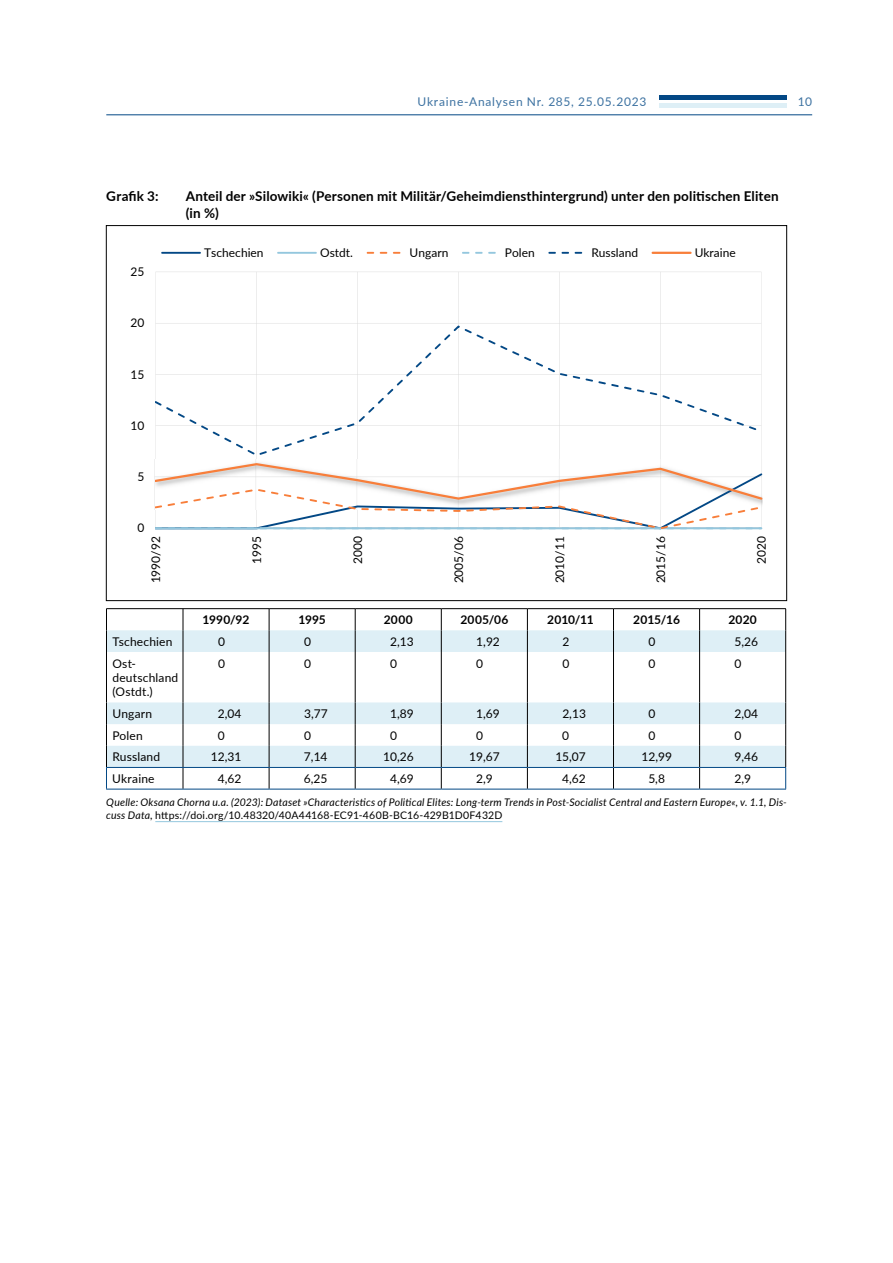
<style>
.page{position:relative;width:893px;height:1263px;background:#fff}
.page>*{position:absolute;margin:0;border:0;box-sizing:border-box;transform-origin:0 0}
.t1{font:700 13.5px/16.2px "Lato";letter-spacing:.01em;color:#000}
.t2{font:12px/14.4px "Lato";letter-spacing:.005em;color:#000}
.t3{font:700 12px "Lato";letter-spacing:.01em;color:#000}
.t4{font:12px "Lato";letter-spacing:.065em;color:#3d72a1}
.t5{font:italic 10.5px/12.6px "Lato";letter-spacing:.02em;color:#000}
.s1{font-style:normal}
</style>
<div class="page">
<div style="left:659px;top:103px;width:128px;height:5px;background:#deeff6"></div>
<hr style="left:106px;top:114px;width:706px;height:1px;background:#034885">
<hr style="left:659px;top:96px;width:128px;height:4px;background:#034885">
<hr style="left:156px;top:425px;width:605px;height:1px;background:#d9d9d9">
<hr style="left:156px;top:374px;width:605px;height:1px;background:#d9d9d9">
<hr style="left:156px;top:323px;width:605px;height:1px;background:#d9d9d9">
<hr style="left:156px;top:272px;width:605px;height:1px;background:#d9d9d9">
<hr style="left:155px;top:272px;width:1px;height:256px;background:#d9d9d9">
<hr style="left:256px;top:272px;width:1px;height:256px;background:#d9d9d9">
<hr style="left:357px;top:272px;width:1px;height:256px;background:#d9d9d9">
<hr style="left:458px;top:272px;width:1px;height:256px;background:#d9d9d9">
<hr style="left:559px;top:272px;width:1px;height:256px;background:#d9d9d9">
<hr style="left:660px;top:272px;width:1px;height:256px;background:#d9d9d9">
<hr style="left:761px;top:272px;width:1px;height:256px;background:#d9d9d9">
<svg style="left:156px;top:326px;width:600px;height:129px"></svg>
<svg style="left:156px;top:463px;width:606px;height:66px"></svg>
<hr style="left:161px;top:252px;width:40px;height:2px;background:#034885">
<hr style="left:277px;top:252px;width:40px;height:2px;background:#94c7de">
<svg style="left:367px;top:252px;width:7px;height:2px"></svg>
<svg style="left:380px;top:252px;width:7px;height:2px"></svg>
<svg style="left:393px;top:252px;width:7px;height:2px"></svg>
<svg style="left:462px;top:252px;width:7px;height:2px"></svg>
<svg style="left:475px;top:252px;width:21px;height:2px"></svg>
<svg style="left:548px;top:252px;width:8px;height:2px"></svg>
<svg style="left:562px;top:252px;width:7px;height:2px"></svg>
<svg style="left:575px;top:252px;width:7px;height:2px"></svg>
<hr style="left:652px;top:252px;width:40px;height:2px;background:#f87e3a">
<svg style="left:107px;top:630px;width:678px;height:137px"></svg>
<hr style="left:106px;top:608px;width:77px;height:1px;background:#000">
<hr style="left:183px;top:608px;width:86px;height:1px;background:#000">
<hr style="left:269px;top:608px;width:86px;height:1px;background:#000">
<hr style="left:355px;top:608px;width:86px;height:1px;background:#000">
<hr style="left:441px;top:608px;width:86px;height:1px;background:#000">
<hr style="left:527px;top:608px;width:86px;height:1px;background:#000">
<hr style="left:613px;top:608px;width:87px;height:1px;background:#000">
<hr style="left:700px;top:608px;width:86px;height:1px;background:#000">
<svg style="left:106px;top:609px;width:1px;height:43px"></svg>
<svg style="left:183px;top:609px;width:1px;height:43px"></svg>
<svg style="left:269px;top:609px;width:1px;height:43px"></svg>
<svg style="left:355px;top:609px;width:1px;height:43px"></svg>
<svg style="left:441px;top:609px;width:1px;height:43px"></svg>
<svg style="left:527px;top:609px;width:1px;height:43px"></svg>
<svg style="left:613px;top:609px;width:1px;height:43px"></svg>
<svg style="left:699px;top:609px;width:1px;height:43px"></svg>
<svg style="left:785px;top:609px;width:1px;height:43px"></svg>
<hr style="left:106px;top:652px;width:1px;height:50px;background:#000">
<hr style="left:183px;top:652px;width:1px;height:50px;background:#000">
<hr style="left:269px;top:652px;width:1px;height:50px;background:#000">
<hr style="left:355px;top:652px;width:1px;height:50px;background:#000">
<hr style="left:441px;top:652px;width:1px;height:50px;background:#000">
<hr style="left:527px;top:652px;width:1px;height:50px;background:#000">
<hr style="left:613px;top:652px;width:1px;height:50px;background:#000">
<hr style="left:699px;top:652px;width:1px;height:50px;background:#000">
<hr style="left:785px;top:652px;width:1px;height:50px;background:#000">
<svg style="left:183px;top:702px;width:1px;height:87px"></svg>
<svg style="left:269px;top:702px;width:1px;height:87px"></svg>
<svg style="left:355px;top:702px;width:1px;height:87px"></svg>
<svg style="left:441px;top:702px;width:1px;height:87px"></svg>
<svg style="left:527px;top:702px;width:1px;height:87px"></svg>
<svg style="left:613px;top:702px;width:1px;height:87px"></svg>
<svg style="left:699px;top:702px;width:1px;height:87px"></svg>
<hr style="left:106px;top:767px;width:77px;height:1px;background:#034885">
<svg style="left:106px;top:702px;width:1px;height:87px"></svg>
<hr style="left:183px;top:767px;width:86px;height:1px;background:#034885">
<hr style="left:269px;top:767px;width:86px;height:1px;background:#034885">
<hr style="left:355px;top:767px;width:86px;height:1px;background:#034885">
<hr style="left:441px;top:767px;width:86px;height:1px;background:#034885">
<hr style="left:527px;top:767px;width:86px;height:1px;background:#034885">
<hr style="left:613px;top:767px;width:87px;height:1px;background:#034885">
<hr style="left:700px;top:767px;width:86px;height:1px;background:#034885">
<svg style="left:785px;top:702px;width:1px;height:87px"></svg>
<hr style="left:106px;top:789px;width:77px;height:1px;background:#034885">
<hr style="left:183px;top:789px;width:86px;height:1px;background:#034885">
<hr style="left:269px;top:789px;width:86px;height:1px;background:#034885">
<hr style="left:355px;top:789px;width:86px;height:1px;background:#034885">
<hr style="left:441px;top:789px;width:86px;height:1px;background:#034885">
<hr style="left:527px;top:789px;width:86px;height:1px;background:#034885">
<hr style="left:613px;top:789px;width:87px;height:1px;background:#034885">
<hr style="left:700px;top:789px;width:86px;height:1px;background:#034885">
<hr style="left:155px;top:821px;width:347px;height:1px;background:#94c7de">
<p class="t4" style="left:417px;top:93px;width:230px">Ukraine-Analysen Nr. 285, 25.05.2023</p>
<p class="t4" style="left:798px;top:93px;width:16px">10</p>
<p class="t1" style="left:106px;top:188px;width:54px">Grafik 3:</p>
<p class="t1" style="left:186px;top:188px;width:594px">Anteil der »Silowiki« (Personen mit Militär/Geheimdiensthintergrund) unter den politischen Eliten (in %)</p>
<p class="t2" style="left:131px;top:264px;width:15px">25</p>
<p class="t2" style="left:131px;top:315px;width:15px">20</p>
<p class="t2" style="left:131px;top:366px;width:15px">15</p>
<p class="t2" style="left:131px;top:418px;width:15px">10</p>
<p class="t2" style="left:138px;top:469px;width:8px">5</p>
<p class="t2" style="left:138px;top:520px;width:8px">0</p>
<p class="t2" style="left:204px;top:245px;width:61px">Tschechien</p>
<p class="t2" style="left:320px;top:245px;width:34px">Ostdt.</p>
<p class="t2" style="left:410px;top:245px;width:40px">Ungarn</p>
<p class="t2" style="left:505px;top:245px;width:31px">Polen</p>
<p class="t2" style="left:591px;top:245px;width:48px">Russland</p>
<p class="t2" style="left:695px;top:245px;width:43px">Ukraine</p>
<p class="t2" style="left:148px;top:583px;width:49px;rotate:-90deg">1990/92</p>
<p class="t2" style="left:249px;top:564px;width:29px;rotate:-90deg">1995</p>
<p class="t2" style="left:350px;top:564px;width:29px;rotate:-90deg">2000</p>
<p class="t2" style="left:451px;top:583px;width:49px;rotate:-90deg">2005/06</p>
<p class="t2" style="left:552px;top:583px;width:49px;rotate:-90deg">2010/11</p>
<p class="t2" style="left:653px;top:583px;width:49px;rotate:-90deg">2015/16</p>
<p class="t2" style="left:754px;top:564px;width:29px;rotate:-90deg">2020</p>
<p class="t3" style="left:203px;top:611px;width:48px">1990/92</p>
<p class="t3" style="left:298px;top:611px;width:29px">1995</p>
<p class="t3" style="left:384px;top:611px;width:31px">2000</p>
<p class="t3" style="left:460px;top:611px;width:49px">2005/06</p>
<p class="t3" style="left:547px;top:611px;width:48px">2010/11</p>
<p class="t3" style="left:633px;top:611px;width:48px">2015/16</p>
<p class="t3" style="left:728px;top:611px;width:30px">2020</p>
<p class="t2" style="left:112px;top:634px;width:61px">Tschechien</p>
<p class="t2" style="left:218px;top:634px;width:8px">0</p>
<p class="t2" style="left:304px;top:634px;width:8px">0</p>
<p class="t2" style="left:390px;top:634px;width:25px">2,13</p>
<p class="t2" style="left:476px;top:634px;width:25px">1,92</p>
<p class="t2" style="left:562px;top:634px;width:8px">2</p>
<p class="t2" style="left:648px;top:634px;width:8px">0</p>
<p class="t2" style="left:735px;top:634px;width:25px">5,26</p>
<p class="t2" style="left:112px;top:656px;width:67px">Ost&shy;deutschland (Ostdt.)</p>
<p class="t2" style="left:218px;top:656px;width:8px">0</p>
<p class="t2" style="left:304px;top:656px;width:8px">0</p>
<p class="t2" style="left:390px;top:656px;width:8px">0</p>
<p class="t2" style="left:476px;top:656px;width:8px">0</p>
<p class="t2" style="left:562px;top:656px;width:8px">0</p>
<p class="t2" style="left:648px;top:656px;width:8px">0</p>
<p class="t2" style="left:735px;top:656px;width:8px">0</p>
<p class="t2" style="left:112px;top:706px;width:41px">Ungarn</p>
<p class="t2" style="left:218px;top:706px;width:25px">2,04</p>
<p class="t2" style="left:304px;top:706px;width:25px">3,77</p>
<p class="t2" style="left:390px;top:706px;width:25px">1,89</p>
<p class="t2" style="left:476px;top:706px;width:25px">1,69</p>
<p class="t2" style="left:562px;top:706px;width:25px">2,13</p>
<p class="t2" style="left:648px;top:706px;width:8px">0</p>
<p class="t2" style="left:734px;top:706px;width:25px">2,04</p>
<p class="t2" style="left:112px;top:728px;width:32px">Polen</p>
<p class="t2" style="left:218px;top:728px;width:8px">0</p>
<p class="t2" style="left:304px;top:728px;width:8px">0</p>
<p class="t2" style="left:390px;top:728px;width:8px">0</p>
<p class="t2" style="left:476px;top:728px;width:8px">0</p>
<p class="t2" style="left:562px;top:728px;width:8px">0</p>
<p class="t2" style="left:648px;top:728px;width:8px">0</p>
<p class="t2" style="left:734px;top:728px;width:8px">0</p>
<p class="t2" style="left:112px;top:749px;width:49px">Russland</p>
<p class="t2" style="left:211px;top:749px;width:32px">12,31</p>
<p class="t2" style="left:304px;top:749px;width:25px">7,14</p>
<p class="t2" style="left:383px;top:749px;width:32px">10,26</p>
<p class="t2" style="left:469px;top:749px;width:32px">19,67</p>
<p class="t2" style="left:555px;top:749px;width:32px">15,07</p>
<p class="t2" style="left:641px;top:749px;width:32px">12,99</p>
<p class="t2" style="left:734px;top:749px;width:25px">9,46</p>
<p class="t2" style="left:112px;top:771px;width:44px">Ukraine</p>
<p class="t2" style="left:218px;top:771px;width:25px">4,62</p>
<p class="t2" style="left:304px;top:771px;width:25px">6,25</p>
<p class="t2" style="left:390px;top:771px;width:25px">4,69</p>
<p class="t2" style="left:476px;top:771px;width:18px">2,9</p>
<p class="t2" style="left:562px;top:771px;width:25px">4,62</p>
<p class="t2" style="left:648px;top:771px;width:18px">5,8</p>
<p class="t2" style="left:734px;top:771px;width:18px">2,9</p>
<p class="t5" style="left:106px;top:795px;width:682px">Quelle: Oksana Chorna u.a. (2023): Dataset »Characteristics of Political Elites: Long-term Trends in Post-Socialist Central and Eastern Europe«, v. 1.1, Dis&shy;cuss Data, <span class="s1">https://doi.org/10.48320/40A44168-EC91-460B-BC16-429B1D0F432D</span></p>
</div>
